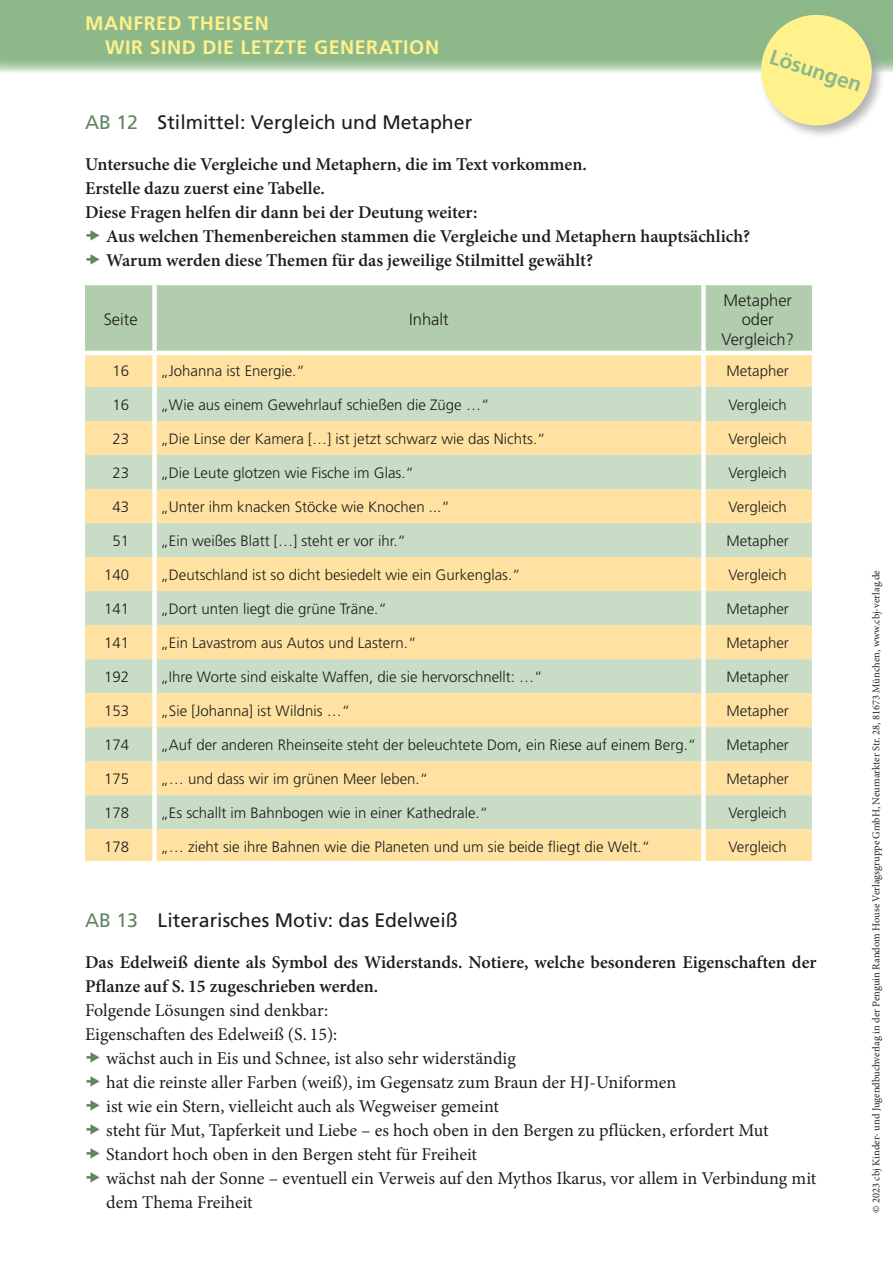
<style>
.page{position:relative;width:893px;height:1263px;background:#fff}
.page>*{position:absolute;margin:0;border:0;box-sizing:border-box;transform-origin:0 0}
.t1{font:700 21px "Frutiger LT Pro";color:#8cb88a}
.t2{font:19.5px "Frutiger LT Pro";color:#1d1d1b}
.t3{font:700 19.5px/24px "Frutiger LT Pro";letter-spacing:.03em;color:#fff18c}
.t4{font:18px "Minion Pro";color:#1d1d1b}
.t5{font:600 18px/24px "Minion Pro";color:#1d1d1b}
.t6{font:300 16.5px/19.5px "Frutiger LT Pro";color:#1d1d1b;text-align:center}
.t7{font:300 15px "Frutiger LT Pro";color:#1d1d1b}
.t8{font:10.5px "Minion Pro";color:#252423}
.s1{color:#648564}
</style>
<div class="page">
<div style="left:0;top:0;width:893px;height:72px;background:#8cb88a"></div>
<div style="left:759px;top:13px;width:127px;height:127px;background:#9d9d9d;opacity:.75"></div>
<svg style="left:754px;top:13px;width:124px;height:119px"></svg>
<div style="left:85px;top:285px;width:727px;height:66px;background:#b1cdad"></div>
<div style="left:85px;top:355px;width:727px;height:506px;background:#ffe2a1"></div>
<svg style="left:85px;top:387px;width:727px;height:442px;background:#e1deb4"></svg>
<div style="left:701px;top:285px;width:5px;height:66px;background:#fff"></div>
<div style="left:701px;top:355px;width:5px;height:32px;background:#fff"></div>
<div style="left:701px;top:387px;width:5px;height:34px;background:#fff"></div>
<div style="left:701px;top:421px;width:5px;height:34px;background:#fff"></div>
<div style="left:701px;top:455px;width:5px;height:34px;background:#fff"></div>
<div style="left:701px;top:489px;width:5px;height:34px;background:#fff"></div>
<div style="left:701px;top:523px;width:5px;height:34px;background:#fff"></div>
<div style="left:701px;top:557px;width:5px;height:34px;background:#fff"></div>
<div style="left:701px;top:591px;width:5px;height:34px;background:#fff"></div>
<div style="left:701px;top:625px;width:5px;height:34px;background:#fff"></div>
<div style="left:701px;top:659px;width:5px;height:34px;background:#fff"></div>
<div style="left:701px;top:693px;width:5px;height:34px;background:#fff"></div>
<div style="left:701px;top:727px;width:5px;height:34px;background:#fff"></div>
<div style="left:701px;top:761px;width:5px;height:34px;background:#fff"></div>
<div style="left:701px;top:795px;width:5px;height:34px;background:#fff"></div>
<div style="left:701px;top:829px;width:5px;height:32px;background:#fff"></div>
<div style="left:152px;top:285px;width:5px;height:66px;background:#fff"></div>
<div style="left:152px;top:355px;width:5px;height:32px;background:#fff"></div>
<div style="left:152px;top:387px;width:5px;height:34px;background:#fff"></div>
<div style="left:152px;top:421px;width:5px;height:34px;background:#fff"></div>
<div style="left:152px;top:455px;width:5px;height:34px;background:#fff"></div>
<div style="left:152px;top:489px;width:5px;height:34px;background:#fff"></div>
<div style="left:152px;top:523px;width:5px;height:34px;background:#fff"></div>
<div style="left:152px;top:557px;width:5px;height:34px;background:#fff"></div>
<div style="left:152px;top:591px;width:5px;height:34px;background:#fff"></div>
<div style="left:152px;top:625px;width:5px;height:34px;background:#fff"></div>
<div style="left:152px;top:659px;width:5px;height:34px;background:#fff"></div>
<div style="left:152px;top:693px;width:5px;height:34px;background:#fff"></div>
<div style="left:152px;top:727px;width:5px;height:34px;background:#fff"></div>
<div style="left:152px;top:761px;width:5px;height:34px;background:#fff"></div>
<div style="left:152px;top:795px;width:5px;height:34px;background:#fff"></div>
<div style="left:152px;top:829px;width:5px;height:32px;background:#fff"></div>
<h2 class="t3" style="left:105px;top:12px;width:335px;text-indent:-20px">MANFRED THEISEN<br>WIR SIND DIE LETZTE GENERATION</h2>
<h2 class="t2" style="left:85px;top:111px;width:389px"><span class="s1">AB 12</span> Stilmittel: Vergleich und Metapher</h2>
<p class="t5" style="left:85px;top:153px;width:503px">Untersuche die Vergleiche und Metaphern, die im Text vorkommen.<br>Erstelle dazu zuerst eine Tabelle.<br>Diese Fragen helfen dir dann bei der Deutung weiter:</p>
<p class="t5" style="left:106px;top:225px;width:645px">Aus welchen Themenbereichen stammen die Vergleiche und Metaphern hauptsächlich?<br>Warum werden diese Themen für das jeweilige Stilmittel gewählt?</p>
<h1 class="t1" style="left:774px;top:44px;width:97px;rotate:18deg">Lösungen</h1>
<p class="t6" style="left:104px;top:310px;width:35px">Seite</p>
<p class="t6" style="left:409px;top:310px;width:41px">Inhalt</p>
<p class="t6" style="left:721px;top:290px;width:74px">Metapher oder<br>Vergleich?</p>
<p class="t7" style="left:112px;top:362px;width:18px">16</p>
<p class="t7" style="left:161px;top:362px;width:146px">„Johanna ist Energie.“</p>
<p class="t7" style="left:726px;top:362px;width:64px">Metapher</p>
<p class="t7" style="left:112px;top:396px;width:18px">16</p>
<p class="t7" style="left:161px;top:396px;width:330px">„Wie aus einem Gewehrlauf schießen die Züge …“</p>
<p class="t7" style="left:728px;top:396px;width:60px">Vergleich</p>
<p class="t7" style="left:112px;top:430px;width:18px">23</p>
<p class="t7" style="left:161px;top:430px;width:387px">„Die Linse der Kamera […] ist jetzt schwarz wie das Nichts.“</p>
<p class="t7" style="left:728px;top:430px;width:60px">Vergleich</p>
<p class="t7" style="left:112px;top:464px;width:18px">23</p>
<p class="t7" style="left:161px;top:464px;width:255px">„Die Leute glotzen wie Fische im Glas.“</p>
<p class="t7" style="left:728px;top:464px;width:60px">Vergleich</p>
<p class="t7" style="left:112px;top:498px;width:18px">43</p>
<p class="t7" style="left:161px;top:498px;width:291px">„Unter ihm knacken Stöcke wie Knochen ...“</p>
<p class="t7" style="left:728px;top:498px;width:60px">Vergleich</p>
<p class="t7" style="left:112px;top:532px;width:18px">51</p>
<p class="t7" style="left:161px;top:532px;width:247px">„Ein weißes Blatt […] steht er vor ihr.“</p>
<p class="t7" style="left:726px;top:532px;width:64px">Metapher</p>
<p class="t7" style="left:104px;top:566px;width:27px">140</p>
<p class="t7" style="left:161px;top:566px;width:362px">„Deutschland ist so dicht besiedelt wie ein Gurkenglas.“</p>
<p class="t7" style="left:728px;top:566px;width:60px">Vergleich</p>
<p class="t7" style="left:104px;top:600px;width:27px">141</p>
<p class="t7" style="left:161px;top:600px;width:228px">„Dort unten liegt die grüne Träne.“</p>
<p class="t7" style="left:726px;top:600px;width:64px">Metapher</p>
<p class="t7" style="left:104px;top:634px;width:27px">141</p>
<p class="t7" style="left:161px;top:634px;width:257px">„Ein Lavastrom aus Autos und Lastern.“</p>
<p class="t7" style="left:726px;top:634px;width:64px">Metapher</p>
<p class="t7" style="left:104px;top:668px;width:27px">192</p>
<p class="t7" style="left:161px;top:668px;width:383px">„Ihre Worte sind eiskalte Waffen, die sie hervorschnellt: …“</p>
<p class="t7" style="left:726px;top:668px;width:64px">Metapher</p>
<p class="t7" style="left:104px;top:702px;width:27px">153</p>
<p class="t7" style="left:161px;top:702px;width:191px">„Sie [Johanna] ist Wildnis …“</p>
<p class="t7" style="left:726px;top:702px;width:64px">Metapher</p>
<p class="t7" style="left:104px;top:736px;width:27px">174</p>
<p class="t7" style="left:161px;top:736px;width:537px">„Auf der anderen Rheinseite steht der beleuchtete Dom, ein Riese auf einem Berg.“</p>
<p class="t7" style="left:726px;top:736px;width:64px">Metapher</p>
<p class="t7" style="left:104px;top:770px;width:27px">175</p>
<p class="t7" style="left:161px;top:770px;width:269px">„… und dass wir im grünen Meer leben.“</p>
<p class="t7" style="left:726px;top:770px;width:64px">Metapher</p>
<p class="t7" style="left:104px;top:804px;width:27px">178</p>
<p class="t7" style="left:161px;top:804px;width:329px">„Es schallt im Bahnbogen wie in einer Kathedrale.“</p>
<p class="t7" style="left:728px;top:804px;width:60px">Vergleich</p>
<p class="t7" style="left:104px;top:838px;width:27px">178</p>
<p class="t7" style="left:161px;top:838px;width:491px">„… zieht sie ihre Bahnen wie die Planeten und um sie beide fliegt die Welt.“</p>
<p class="t7" style="left:728px;top:838px;width:60px">Vergleich</p>
<h2 class="t2" style="left:85px;top:909px;width:374px"><span class="s1">AB 13</span> Literarisches Motiv: das Edelweiß</h2>
<p class="t5" style="left:85px;top:950px;width:733px">Das Edelweiß diente als Symbol des Widerstands. Notiere, welche besonderen Eigenschaften der<br>Pflanze auf S. 15 zugeschrieben werden.</p>
<p class="t4" style="left:85px;top:998px;width:245px">Folgende Lösungen sind denkbar:</p>
<p class="t4" style="left:85px;top:1022px;width:254px">Eigenschaften des Edelweiß (S. 15):</p>
<p class="t4" style="left:106px;top:1046px;width:411px">wächst auch in Eis und Schnee, ist also sehr widerständig</p>
<p class="t4" style="left:106px;top:1070px;width:571px">hat die reinste aller Farben (weiß), im Gegensatz zum Braun der HJ-Uniformen</p>
<p class="t4" style="left:106px;top:1094px;width:394px">ist wie ein Stern, vielleicht auch als Wegweiser gemeint</p>
<p class="t4" style="left:106px;top:1118px;width:664px">steht für Mut, Tapferkeit und Liebe – es hoch oben in den Bergen zu pflücken, erfordert Mut</p>
<p class="t4" style="left:106px;top:1142px;width:372px">Standort hoch oben in den Bergen steht für Freiheit</p>
<p class="t4" style="left:106px;top:1166px;width:712px">wächst nah der Sonne – eventuell ein Verweis auf den Mythos Ikarus, vor allem in Verbindung mit</p>
<p class="t4" style="left:106px;top:1190px;width:148px">dem Thema Freiheit</p>
<p class="t8" style="left:869px;top:1213px;width:644px;rotate:-90deg">© 2023 cbj Kinder- und Jugendbuchverlag in der Penguin Random House Verlagsgruppe GmbH, Neumarkter Str. 28, 81673 München, www.cbj-verlag.de</p>
</div>
